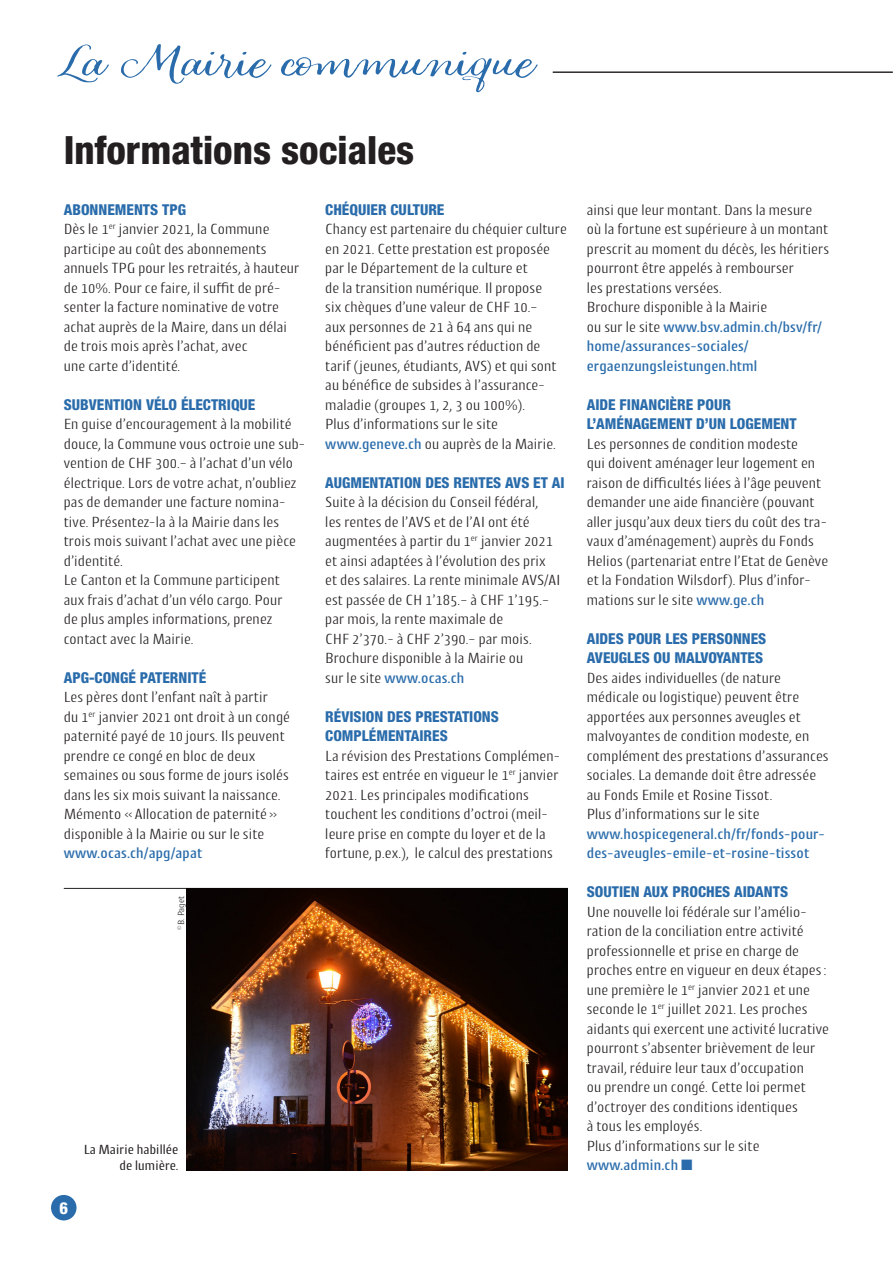
<style>
.page{position:relative;width:893px;height:1263px;background:#fff}
.page>*{position:absolute;margin:0;border:0;box-sizing:border-box;transform-origin:0 0}
.t1{font:51px "Looking Flowers Script";color:#2a6cab;scale:1.35 1}
.t2{font:800 condensed 39px "Helvetica Neue LT Std";color:#231f20}
.t3{font:800 condensed 16.5px "Helvetica Neue LT Std";color:#fff}
.Texte_retrait_4{font:300 15px/19.5px "Cantiga";color:#231f20}
.Sous-titre{font:800 condensed 15px/19.5px "Helvetica Neue LT Std";color:#2a6cab}
.t4{font:500 15px/19.5px "Cantiga";color:#2a6cab}
.Légende{font:13.5px "Cantiga";color:#231f20}
.Copyright{font:300 9px "Cantiga";letter-spacing:-.005em;color:#231f20}
.s1{font-weight:500;color:#2a6cab}
.s2{color:#2a6cab}
</style>
<div class="page">
<div style="left:51px;top:1195px;width:26px;height:25px;background:#2a6cab;border-radius:50%"></div>
<hr style="left:553px;top:72px;width:340px;height:1px;background:#231f20">
<hr style="left:64px;top:888px;width:504px;height:1px;background:#231f20">
<img style="left:186px;top:889px;width:382px;height:281px">
<h1 class="t1" style="left:55px;top:28px;width:355px">La Mairie communique</h1>
<p class="t2" style="left:64px;top:126px;width:352px">Informations sociales</p>
<p class="Sous-titre" style="left:64px;top:199px;width:124px">ABONNEMENTS TPG</p>
<p class="Texte_retrait_4" style="left:64px;top:219px;width:237px">Dès le 1<sup>er</sup> janvier 2021, la Commune participe au coût des abonnements annuels TPG pour les retraités, à hauteur de 10%. Pour ce faire, il suffit de pré&shy;senter la facture nominative de votre achat auprès de la Maire, dans un délai de trois mois après l’achat, avec<br>une carte d’identité.</p>
<p class="Sous-titre" style="left:64px;top:394px;width:193px">SUBVENTION VÉLO ÉLECTRIQUE</p>
<p class="Texte_retrait_4" style="left:64px;top:414px;width:243px">En guise d’encouragement à la mobilité douce, la Commune vous octroie une sub&shy;vention de CHF 300.– à l’achat d’un vélo électrique. Lors de votre achat, n’oubliez pas de demander une facture nomina&shy;tive. Présentez-la à la Mairie dans les trois mois suivant l’achat avec une pièce d’identité.</p>
<p class="Texte_retrait_4" style="left:64px;top:570px;width:220px">Le Canton et la Commune participent aux frais d’achat d’un vélo cargo. Pour de plus amples informations, prenez contact avec la Mairie.</p>
<p class="Sous-titre" style="left:64px;top:667px;width:144px">APG-CONGÉ PATERNITÉ</p>
<p class="Texte_retrait_4" style="left:64px;top:687px;width:228px">Les pères dont l’enfant naît à partir<br>du 1<sup>er</sup> janvier 2021 ont droit à un congé paternité payé de 10 jours. Ils peuvent prendre ce congé en bloc de deux semaines ou sous forme de jours isolés dans les six mois suivant la naissance.<br>Mémento «Allocation de paternité» disponible à la Mairie ou sur le site <span class="s1">www.ocas.ch/apg/apat</span></p>
<p class="Sous-titre" style="left:325px;top:199px;width:121px">CHÉQUIER CULTURE</p>
<p class="Texte_retrait_4" style="left:325px;top:219px;width:243px">Chancy est partenaire du chéquier culture en 2021. Cette prestation est proposée par le Département de la culture et<br>de la transition numérique. Il propose<br>six chèques d’une valeur de CHF 10.–<br>aux personnes de 21 à 64 ans qui ne bénéficient pas d’autres réduction de tarif (jeunes, étudiants, AVS) et qui sont au bénéfice de subsides à l’assurance&shy;maladie (groupes 1, 2, 3 ou 100%).<br>Plus d’informations sur le site <span class="s1">www.geneve.ch</span> ou auprès de la Mairie.</p>
<p class="Sous-titre" style="left:325px;top:472px;width:241px">AUGMENTATION DES RENTES AVS ET AI</p>
<p class="Texte_retrait_4" style="left:325px;top:492px;width:237px">Suite à la décision du Conseil fédéral,<br>les rentes de l’AVS et de l’AI ont été augmentées à partir du 1<sup>er</sup> janvier 2021 et ainsi adaptées à l’évolution des prix et des salaires. La rente minimale AVS/AI est passée de CH 1’185.– à CHF 1’195.– par mois, la rente maximale de<br>CHF 2’370.- à CHF 2’390.– par mois.<br>Brochure disponible à la Mairie ou<br>sur le site <span class="s1">www.ocas.ch</span></p>
<p class="Sous-titre" style="left:325px;top:706px;width:175px">RÉVISION DES PRESTATIONS<br>COMPLÉMENTAIRES</p>
<p class="Texte_retrait_4" style="left:325px;top:745px;width:237px">La révision des Prestations Complémen&shy;taires est entrée en vigueur le 1<sup>er</sup> janvier 2021. Les principales modifications touchent les conditions d’octroi (meil&shy;leure prise en compte du loyer et de la fortune, p.ex.), le calcul des prestations</p>
<p class="Copyright" style="left:176px;top:929px;width:35px;rotate:-90deg"><sup>©</sup>B. Paget</p>
<p class="t3" style="left:59px;top:1197px;width:10px">6</p>
<p class="Légende" style="left:84px;top:1141px;width:96px">La Mairie habillée</p>
<p class="Légende" style="left:119px;top:1157px;width:61px">de lumière.</p>
<p class="Texte_retrait_4" style="left:587px;top:199px;width:244px">ainsi que leur montant. Dans la mesure où la fortune est supérieure à un montant prescrit au moment du décès, les héritiers pourront être appelés à rembourser<br>les prestations versées.<br>Brochure disponible à la Mairie<br>ou sur le site <span class="s1">www.bsv.admin.ch/bsv/fr/ home/assurances-sociales/ ergaenzungsleistungen.html</span></p>
<p class="Sous-titre" style="left:587px;top:394px;width:211px">AIDE FINANCIÈRE POUR<br>L’AMÉNAGEMENT D’UN LOGEMENT</p>
<p class="Texte_retrait_4" style="left:587px;top:433px;width:243px">Les personnes de condition modeste<br>qui doivent aménager leur logement en raison de difficultés liées à l’âge peuvent demander une aide financière (pouvant aller jusqu’aux deux tiers du coût des tra&shy;vaux d’aménagement) auprès du Fonds Helios (partenariat entre l’Etat de Genève et la Fondation Wilsdorf). Plus d’infor&shy;mations sur le site <span class="s1">www.ge.ch</span></p>
<p class="Sous-titre" style="left:587px;top:628px;width:181px">AIDES POUR LES PERSONNES<br>AVEUGLES OU MALVOYANTES</p>
<p class="Texte_retrait_4" style="left:587px;top:667px;width:243px">Des aides individuelles (de nature médicale ou logistique) peuvent être apportées aux personnes aveugles et malvoyantes de condition modeste, en complément des prestations d’assurances sociales. La demande doit être adressée au Fonds Emile et Rosine Tissot.<br>Plus d’informations sur le site</p>
<p class="t4" style="left:587px;top:823px;width:240px">www.hospicegeneral.ch/fr/fonds-pour&shy;des-aveugles-emile-et-rosine-tissot</p>
<p class="Sous-titre" style="left:587px;top:882px;width:203px">SOUTIEN AUX PROCHES AIDANTS</p>
<p class="Texte_retrait_4" style="left:587px;top:901px;width:244px">Une nouvelle loi fédérale sur l’amélio&shy;ration de la conciliation entre activité professionnelle et prise en charge de proches entre en vigueur en deux étapes: une première le 1<sup>er</sup> janvier 2021 et une seconde le 1<sup>er</sup> juillet 2021. Les proches aidants qui exercent une activité lucrative pourront s’absenter brièvement de leur travail, réduire leur taux d’occupation<br>ou prendre un congé. Cette loi permet d’octroyer des conditions identiques<br>à tous les employés.<br>Plus d’informations sur le site <span class="s1">www.admin.ch</span> <span class="s2">■</span></p>
</div>
